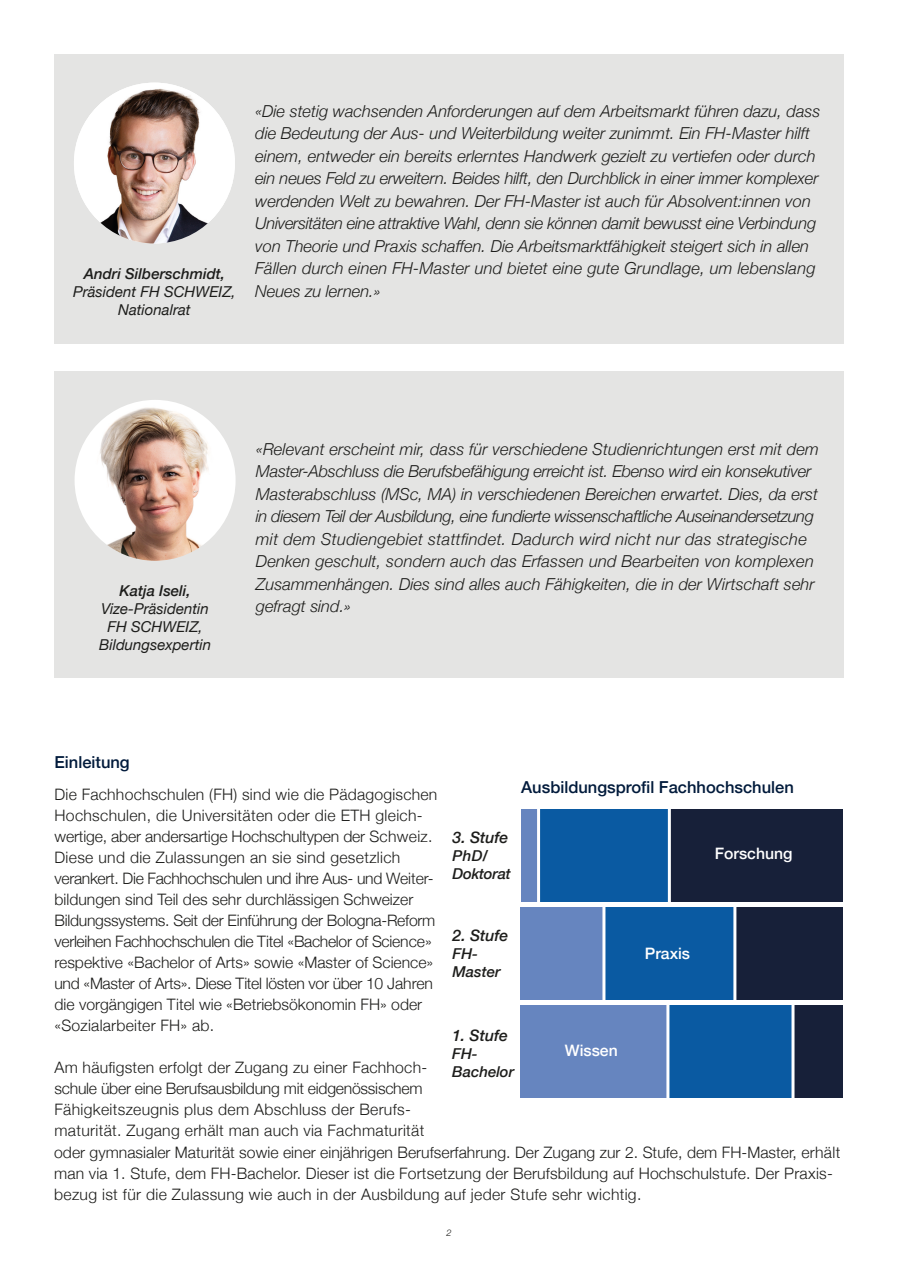
<style>
.page{position:relative;width:900px;height:1263px;background:#fff}
.page>*{position:absolute;margin:0;border:0;box-sizing:border-box;transform-origin:0 0}
.t1{font:italic 300 16.5px/22.5px "Helvetica Neue";color:#1d1d1b}
.t2{font:500 16.5px "Helvetica Neue";color:#001a3b}
.t3{font:300 15.75px/21px "Helvetica Neue";color:#1d1d1b}
.t4{font:500 15.75px "Helvetica Neue";color:#fff}
.t5{font:italic 500 15.75px "Helvetica Neue";color:#1d1d1b}
.t6{font:italic 15px/18px "Helvetica Neue";color:#1d1d1b;text-align:center}
.t7{font:italic 500 15px/18px "Helvetica Neue";color:#1d1d1b}
.t8{font:italic 500 15px/18px "Helvetica Neue";letter-spacing:-.02em;color:#1d1d1b}
.t9{font:italic 300 9.15px "Helvetica Neue";color:#1d1d1b}
</style>
<div class="page">
<div style="left:54px;top:54px;width:789px;height:289px;background:#e4e4e3"></div>
<img style="left:74px;top:83px;width:161px;height:160px;border-radius:80px">
<div style="left:667px;top:809px;width:175px;height:92px;background:#172039"></div>
<div style="left:537px;top:809px;width:130px;height:92px;background:#0a5aa2"></div>
<div style="left:521px;top:809px;width:16px;height:92px;background:#6685bf"></div>
<div style="left:734px;top:907px;width:108px;height:92px;background:#172039"></div>
<div style="left:604px;top:907px;width:130px;height:92px;background:#0a5aa2"></div>
<div style="left:521px;top:907px;width:82px;height:92px;background:#6685bf"></div>
<div style="left:667px;top:1005px;width:125px;height:92px;background:#0a5aa2"></div>
<div style="left:792px;top:1005px;width:50px;height:92px;background:#172039"></div>
<div style="left:521px;top:1005px;width:146px;height:92px;background:#6685bf"></div>
<hr style="left:537px;top:802px;width:3px;height:101px;background:#fff">
<hr style="left:667px;top:802px;width:3px;height:101px;background:#fff">
<hr style="left:602px;top:903px;width:3px;height:101px;background:#fff">
<hr style="left:666px;top:1002px;width:3px;height:97px;background:#fff">
<hr style="left:791px;top:1002px;width:3px;height:97px;background:#fff">
<hr style="left:733px;top:903px;width:3px;height:101px;background:#fff">
<div style="left:54px;top:371px;width:789px;height:307px;background:#e4e4e3"></div>
<img style="left:75px;top:400px;width:160px;height:161px;border-radius:80px">
<p class="t7" style="left:84px;top:264px;width:143px">Andri Silberschmidt,</p>
<p class="t6" style="left:73px;top:284px;width:164px">Präsident FH SCHWEIZ,<br>Nationalrat</p>
<p class="t1" style="left:255px;top:99px;width:566px">«Die stetig wachsenden Anforderungen auf dem Arbeitsmarkt führen dazu, dass die Bedeutung der Aus- und Weiterbildung weiter zunimmt. Ein FH-Master hilft einem, entweder ein bereits erlerntes Handwerk gezielt zu vertiefen oder durch ein neues Feld zu erweitern. Beides hilft, den Durchblick in einer immer komplexer werdenden Welt zu bewahren. Der FH-Master ist auch für Absolvent:innen von Universitäten eine attraktive Wahl, denn sie können damit bewusst eine Verbindung von Theorie und Praxis schaffen. Die Arbeitsmarktfähigkeit steigert sich in allen Fällen durch einen FH-Master und bietet eine gute Grundlage, um lebenslang Neues zu lernen.»</p>
<p class="t7" style="left:119px;top:581px;width:73px">Katja Iseli,</p>
<p class="t6" style="left:99px;top:601px;width:113px">Vize-Präsidentin<br>FH SCHWEIZ,<br>Bildungsexpertin</p>
<p class="t1" style="left:256px;top:437px;width:564px">«Relevant erscheint mir, dass für verschiedene Studienrichtungen erst mit dem Master-Abschluss die Berufsbefähigung erreicht ist. Ebenso wird ein konsekutiver Masterabschluss (MSc, MA) in verschiedenen Bereichen erwartet. Dies, da erst in diesem Teil der Ausbildung, eine fundierte wissenschaftliche Auseinandersetzung mit dem Studiengebiet stattfindet. Dadurch wird nicht nur das strategische Denken geschult, sondern auch das Erfassen und Bearbeiten von komplexen Zusammenhängen. Dies sind alles auch Fähigkeiten, die in der Wirtschaft sehr gefragt sind.»</p>
<p class="t2" style="left:54px;top:749px;width:77px">Einleitung</p>
<p class="t3" style="left:54px;top:783px;width:384px">Die Fachhochschulen (FH) sind wie die Pädagogischen Hochschulen, die Universitäten oder die ETH gleich&shy;wertige, aber andersartige Hochschultypen der Schweiz.<br>Diese und die Zulassungen an sie sind gesetzlich verankert. Die Fachhochschulen und ihre Aus- und Weiter&shy;bildungen sind Teil des sehr durchlässigen Schweizer Bildungssystems. Seit der Einführung der Bologna-Reform verleihen Fachhochschulen die Titel «Bachelor of Science» respektive «Bachelor of Arts» sowie «Master of Science» und «Master of Arts». Diese Titel lösten vor über 10 Jahren die vorgängigen Titel wie «Betriebsökonomin FH» oder «Sozialarbeiter FH» ab.</p>
<p class="t3" style="left:54px;top:1056px;width:374px">Am häufigsten erfolgt der Zugang zu einer Fachhoch&shy;schule über eine Berufsausbildung mit eidgenössischem Fähigkeitszeugnis plus dem Abschluss der Berufs&shy;maturität. Zugang erhält man auch via Fachmaturität</p>
<p class="t2" style="left:521px;top:773px;width:274px">Ausbildungsprofil Fachhochschulen</p>
<p class="t5" style="left:452px;top:824px;width:57px">3. Stufe</p>
<p class="t8" style="left:452px;top:846px;width:60px">PhD/<br>Doktorat</p>
<p class="t4" style="left:714px;top:840px;width:79px">Forschung</p>
<p class="t5" style="left:452px;top:922px;width:57px">2. Stufe</p>
<p class="t7" style="left:452px;top:943px;width:50px">FH-<br>Master</p>
<p class="t4" style="left:644px;top:941px;width:47px">Praxis</p>
<p class="t5" style="left:452px;top:1022px;width:57px">1. Stufe</p>
<p class="t7" style="left:452px;top:1043px;width:64px">FH-<br>Bachelor</p>
<p class="t4" style="left:564px;top:1038px;width:54px">Wissen</p>
<p class="t3" style="left:54px;top:1140px;width:787px">oder gymnasialer Maturität sowie einer ein jährigen Berufserfahrung. Der Zugang zur 2. Stufe, dem FH-Master, erhält man via 1. Stufe, dem FH-Bachelor. Dieser ist die Fortsetzung der Berufsbildung auf Hochschulstufe. Der Praxis&shy;bezug ist für die Zulassung wie auch in der Ausbildung auf jeder Stufe sehr wichtig.</p>
<p class="t9" style="left:446px;top:1225px;width:7px">2</p>
</div>
